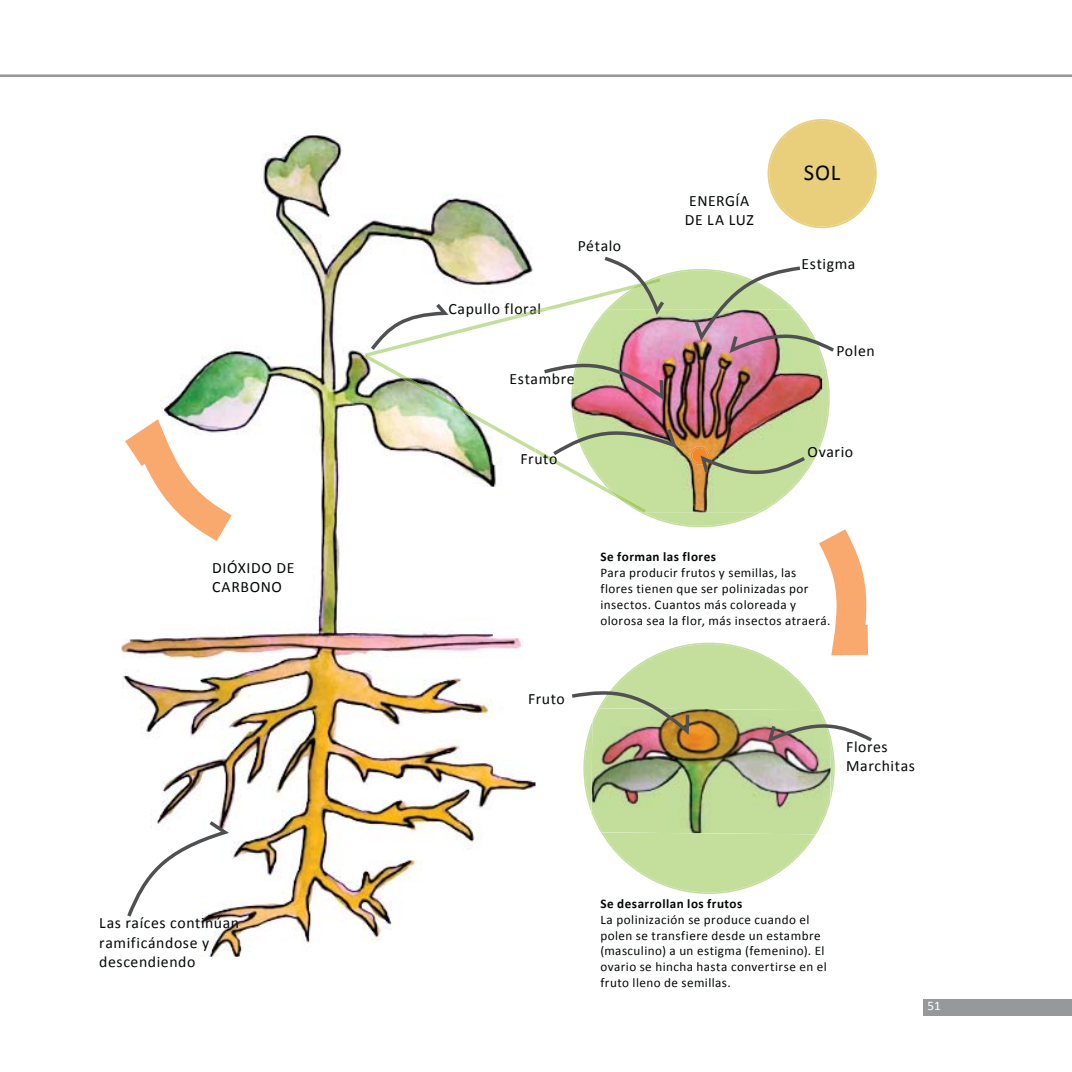
<style>
.page{position:relative;width:1072px;height:1072px;background:#fff}
.page>*{position:absolute;margin:0;border:0;box-sizing:border-box;transform-origin:0 0}
.t1{font:22.75px "Calibri";color:#030806}
.t2{font:15.75px/19.2px "Calibri";letter-spacing:.035em;color:#030806}
.t3{font:13.12px/15.8px "Calibri";letter-spacing:.035em;color:#030806}
.t4{font:700 13.12px "Calibri";letter-spacing:.035em;color:#030806}
.t5{font:13.12px "Calibri";color:#fff}
</style>
<div class="page">
<div style="left:923px;top:999px;width:148px;height:16px;background:#96989a"></div>
<hr style="left:0;top:74px;width:1071px;height:3px;background:#96989a">
<svg style="left:767px;top:119px;width:109px;height:109px"></svg>
<svg style="left:583px;top:642px;width:251px;height:252px;fill:#c4de9c"></svg>
<svg style="left:640px;top:269px;width:189px;height:258px"></svg>
<img style="left:571px;top:310px;width:251px;height:202px">
<img style="left:591px;top:708px;width:240px;height:126px">
<img style="left:122px;top:135px;width:413px;height:821px">
<img style="left:449px;top:303px;width:75px;height:13px">
<img style="left:125px;top:419px;width:107px;height:122px">
<svg style="left:124px;top:817px;width:109px;height:103px"></svg>
<img style="left:448px;top:316px;width:76px;height:40px">
<img style="left:509px;top:310px;width:15px;height:6px">
<svg style="left:535px;top:448px;width:7px;height:8px"></svg>
<img style="left:542px;top:452px;width:79px;height:48px">
<img style="left:643px;top:492px;width:3px;height:20px">
<img style="left:609px;top:489px;width:34px;height:23px">
<img style="left:364px;top:356px;width:171px;height:96px">
<svg style="left:365px;top:304px;width:83px;height:53px"></svg>
<img style="left:549px;top:424px;width:130px;height:34px">
<img style="left:544px;top:360px;width:122px;height:44px">
<svg style="left:524px;top:254px;width:143px;height:65px"></svg>
<svg style="left:691px;top:266px;width:143px;height:90px"></svg>
<img style="left:690px;top:446px;width:19px;height:19px">
<svg style="left:698px;top:452px;width:111px;height:27px;background:#b4c188"></svg>
<svg style="left:765px;top:718px;width:107px;height:28px"></svg>
<svg style="left:819px;top:529px;width:49px;height:126px"></svg>
<img style="left:572px;top:689px;width:119px;height:49px">
<p class="t2" style="left:212px;top:558px;width:84px">DIÓXIDO DE<br>CARBONO</p>
<p class="t2" style="left:99px;top:913px;width:141px">Las raíces continúan ramificándose y descendiendo</p>
<p class="t2" style="left:448px;top:299px;width:94px">Capullo floral</p>
<p class="t2" style="left:577px;top:236px;width:45px">Pétalo</p>
<p class="t2" style="left:509px;top:369px;width:67px">Estambre</p>
<p class="t2" style="left:520px;top:448px;width:38px">Fruto</p>
<p class="t2" style="left:684px;top:191px;width:70px">ENERGÍA<br>DE LA LUZ</p>
<h1 class="t1" style="left:804px;top:158px;width:38px">SOL</h1>
<p class="t2" style="left:801px;top:253px;width:55px">Estigma</p>
<p class="t2" style="left:836px;top:340px;width:40px">Polen</p>
<p class="t2" style="left:807px;top:442px;width:47px">Ovario</p>
<p class="t2" style="left:528px;top:689px;width:38px">Fruto</p>
<p class="t4" style="left:600px;top:549px;width:117px">Se forman las flores</p>
<p class="t3" style="left:600px;top:565px;width:231px">Para producir frutos y semillas, las flores tienen que ser polinizadas por insectos. Cuantos más coloreada y olorosa sea la flor, más insectos atraerá.</p>
<p class="t2" style="left:846px;top:736px;width:70px">Flores<br>Marchitas</p>
<p class="t4" style="left:600px;top:895px;width:143px">Se desarrollan los frutos</p>
<p class="t3" style="left:600px;top:911px;width:228px">La polinización se produce cuando el polen se transfiere desde un estambre (masculino) a un estigma (femenino). El ovario se hincha hasta convertirse en el fruto lleno de semillas.</p>
<p class="t5" style="left:927px;top:997px;width:15px">51</p>
</div>
